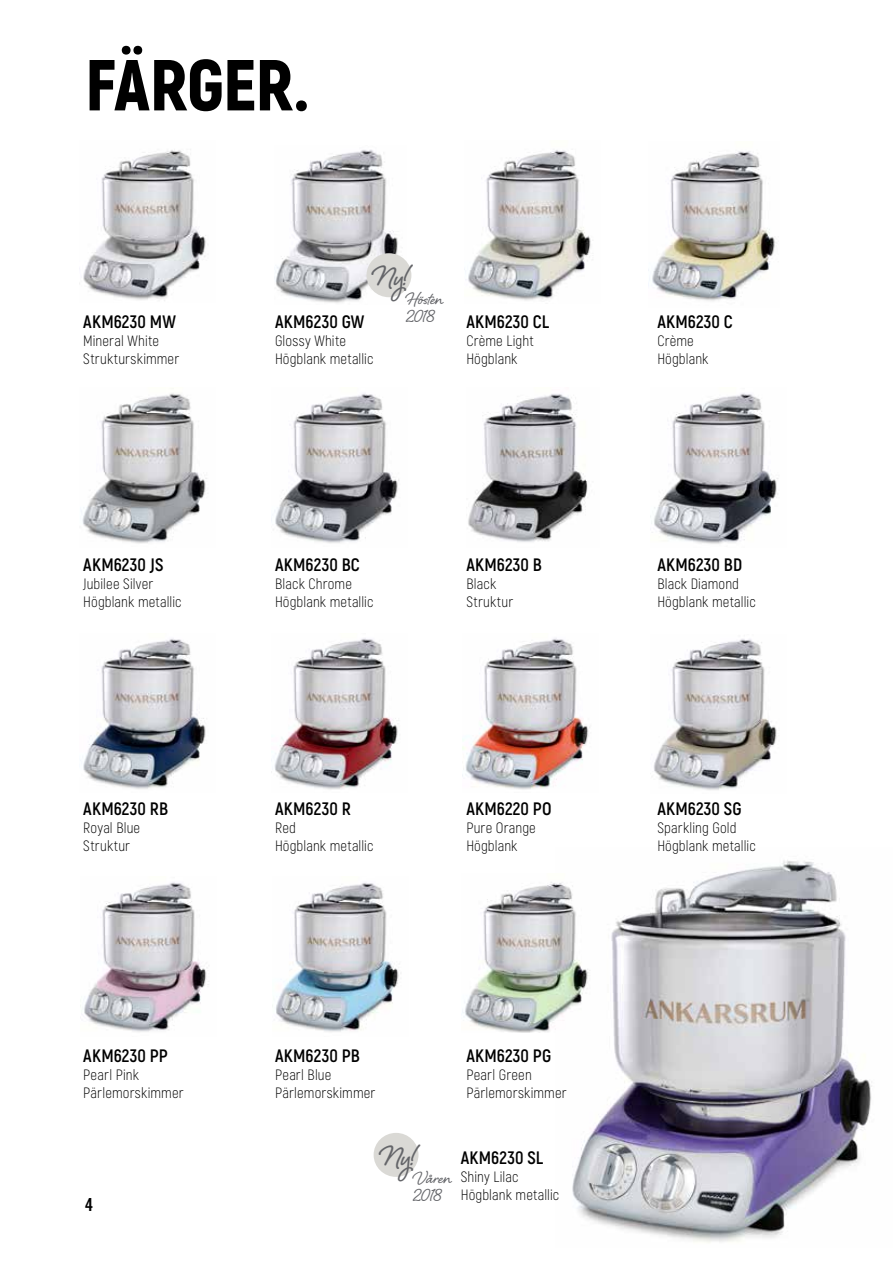
<style>
.page{position:relative;width:893px;height:1263px;background:#fff}
.page>*{position:absolute;margin:0;border:0;box-sizing:border-box;transform-origin:0 0}
.t1{font:900 72px "Akrobat";letter-spacing:-.015em;color:#000}
.t2{font:700 36px "Shelby";color:#646569}
.t3{font:22.5px/18px "Shelby";letter-spacing:-.01em;color:#646569}
.t4{font:700 18px "Akrobat";letter-spacing:.01em;color:#000}
.t5{font:18px "Trade Gothic LT Std Bd Cn 20";color:#000}
.t6{font:300 15px/18px "Akrobat";letter-spacing:.005em;color:#000}
</style>
<div class="page">
<img style="left:572px;top:860px;width:300px;height:383px">
<img style="left:274px;top:149px;width:132px;height:154px">
<img style="left:468px;top:394px;width:120px;height:148px">
<img style="left:79px;top:150px;width:127px;height:151px">
<img style="left:272px;top:882px;width:127px;height:150px">
<img style="left:80px;top:882px;width:129px;height:150px">
<img style="left:652px;top:151px;width:123px;height:150px">
<img style="left:274px;top:638px;width:124px;height:152px">
<img style="left:462px;top:874px;width:135px;height:159px">
<img style="left:83px;top:638px;width:123px;height:151px">
<img style="left:653px;top:639px;width:124px;height:151px">
<img style="left:650px;top:393px;width:128px;height:151px">
<img style="left:462px;top:638px;width:128px;height:152px">
<img style="left:464px;top:150px;width:127px;height:151px">
<img style="left:274px;top:393px;width:125px;height:150px">
<img style="left:81px;top:393px;width:126px;height:151px">
<div style="left:366px;top:253px;width:45px;height:44px;background:#dad9d5;border-radius:50%"></div>
<div style="left:374px;top:1133px;width:44px;height:44px;background:#dad9d5;border-radius:50%"></div>
<h1 class="t1" style="left:85px;top:38px;width:225px">FÄRGER.</h1>
<p class="t4" style="left:83px;top:311px;width:94px">AKM6230 MW</p>
<p class="t6" style="left:83px;top:332px;width:97px">Mineral White<br>Strukturskimmer</p>
<h2 class="t2" style="left:374px;top:252px;width:36px">Ny!</h2>
<h3 class="t3" style="left:406px;top:287px;width:39px">Hösten<br>2018</h3>
<p class="t4" style="left:275px;top:311px;width:91px">AKM6230 GW</p>
<p class="t6" style="left:275px;top:332px;width:100px">Glossy White<br>Högblank metallic</p>
<p class="t4" style="left:466px;top:311px;width:84px">AKM6230 CL</p>
<p class="t6" style="left:466px;top:332px;width:69px">Crème Light<br>Högblank</p>
<p class="t4" style="left:83px;top:554px;width:82px">AKM6230 JS</p>
<p class="t6" style="left:83px;top:575px;width:100px">Jubilee Silver<br>Högblank metallic</p>
<p class="t4" style="left:275px;top:554px;width:86px">AKM6230 BC</p>
<p class="t6" style="left:275px;top:575px;width:100px">Black Chrome<br>Högblank metallic</p>
<p class="t4" style="left:466px;top:554px;width:77px">AKM6230 B</p>
<p class="t6" style="left:466px;top:575px;width:48px">Black<br>Struktur</p>
<p class="t4" style="left:83px;top:797px;width:86px">AKM6230 RB</p>
<p class="t6" style="left:83px;top:818px;width:58px">Royal Blue<br>Struktur</p>
<p class="t4" style="left:275px;top:797px;width:77px">AKM6230 R</p>
<p class="t6" style="left:275px;top:818px;width:100px">Red<br>Högblank metallic</p>
<p class="t4" style="left:466px;top:797px;width:87px">AKM6220 PO</p>
<p class="t6" style="left:466px;top:818px;width:71px">Pure Orange<br>Högblank</p>
<p class="t4" style="left:83px;top:1044px;width:86px">AKM6230 PP</p>
<p class="t6" style="left:83px;top:1066px;width:102px">Pearl Pink<br>Pärlemorskimmer</p>
<p class="t5" style="left:85px;top:1193px;width:9px">4</p>
<p class="t4" style="left:275px;top:1044px;width:86px">AKM6230 PB</p>
<p class="t6" style="left:275px;top:1066px;width:102px">Pearl Blue<br>Pärlemorskimmer</p>
<p class="t4" style="left:466px;top:1044px;width:86px">AKM6230 PG</p>
<p class="t6" style="left:466px;top:1066px;width:102px">Pearl Green<br>Pärlemorskimmer</p>
<h2 class="t2" style="left:381px;top:1131px;width:36px">Ny!</h2>
<h3 class="t3" style="left:414px;top:1166px;width:40px">Våren<br>2018</h3>
<p class="t4" style="left:461px;top:1147px;width:84px">AKM6230 SL</p>
<p class="t6" style="left:461px;top:1168px;width:100px">Shiny Lilac<br>Högblank metallic</p>
<p class="t4" style="left:657px;top:311px;width:77px">AKM6230 C</p>
<p class="t6" style="left:657px;top:332px;width:53px">Crème<br>Högblank</p>
<p class="t4" style="left:657px;top:554px;width:86px">AKM6230 BD</p>
<p class="t6" style="left:657px;top:575px;width:100px">Black Diamond<br>Högblank metallic</p>
<p class="t4" style="left:657px;top:797px;width:86px">AKM6230 SG</p>
<p class="t6" style="left:657px;top:818px;width:100px">Sparkling Gold<br>Högblank metallic</p>
</div>
